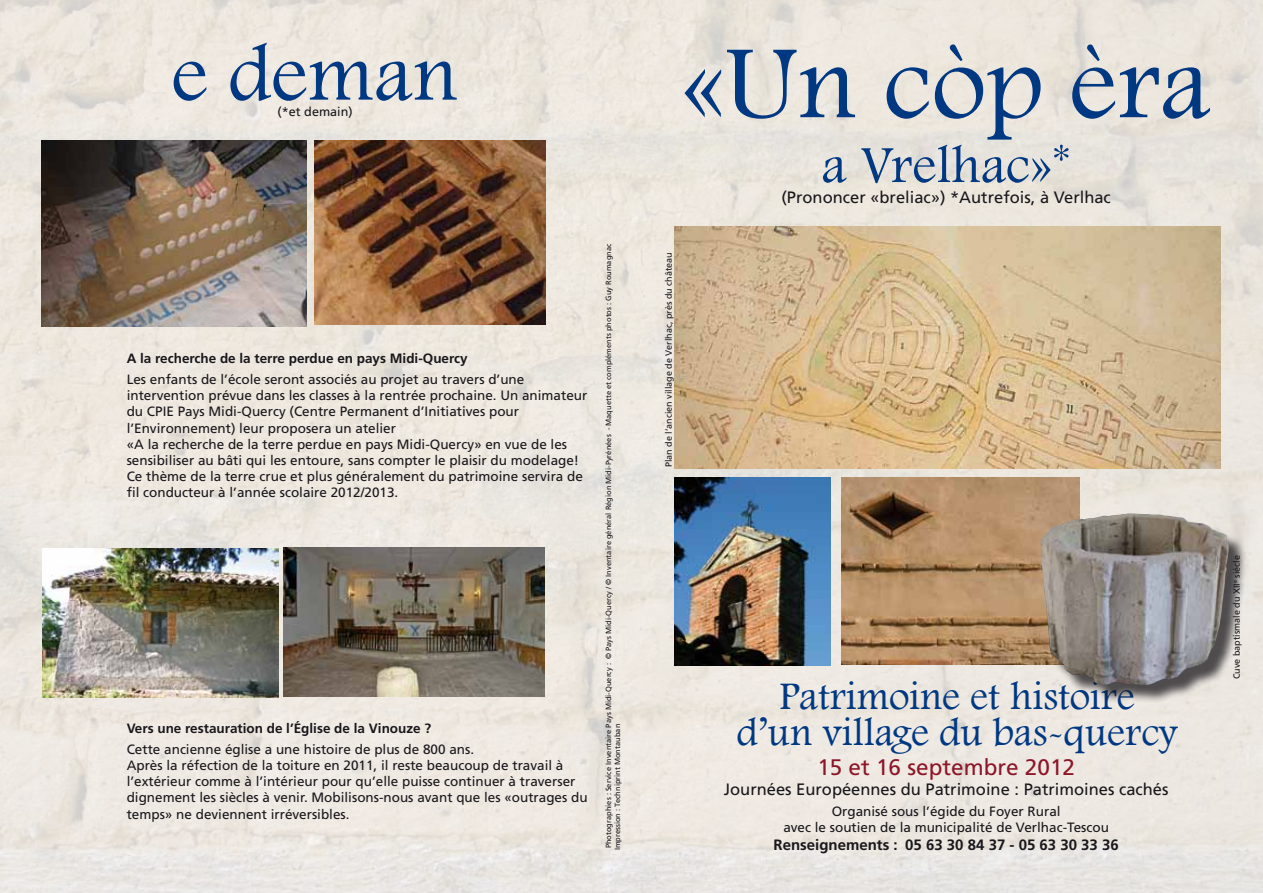
<style>
.page{position:relative;width:1263px;height:893px;background:#fff}
.page>*{position:absolute;margin:0;border:0;box-sizing:border-box;transform-origin:0 0}
.t1{font:108px "Footlight MT Light";color:#003882}
.t2{font:82.65px "Footlight MT Light";color:#003882}
.t3{font:54px "Footlight MT Light";color:#003882}
.t4{font:40.5px/36px "Footlight MT Light";color:#003882;text-align:center}
.t5{font:22.5px "Frutiger";color:#8d1629}
.t6{font:16.5px "Frutiger";color:#1a171c}
.t7{font:700 15px "Frutiger";color:#1a171c}
.t8{font:13.5px/16.2px "Frutiger";color:#1a171c}
.t9{font:700 13.5px "Frutiger";color:#1a171c}
.t10{font:12.6px "Frutiger";color:#1a171c}
.t11{font:9px "Frutiger";color:#1a171c}
.t12{font:7.5px "Frutiger";color:#1a171c}
</style>
<div class="page">
<img style="left:0;top:0;width:1263px;height:893px">
<img style="left:674px;top:478px;width:157px;height:188px">
<img style="left:674px;top:226px;width:546px;height:243px">
<img style="left:842px;top:478px;width:237px;height:186px">
<div style="left:1043px;top:516px;width:204px;height:187px;background:#1a171c;opacity:.75"></div>
<img style="left:1040px;top:514px;width:189px;height:171px">
<img style="left:41px;top:140px;width:266px;height:186px">
<img style="left:315px;top:140px;width:231px;height:184px">
<img style="left:43px;top:549px;width:236px;height:148px">
<img style="left:284px;top:548px;width:260px;height:148px">
<h2 class="t2" style="left:172px;top:24px;width:288px">e deman</h2>
<p class="t10" style="left:278px;top:104px;width:77px">(*et demain)</p>
<p class="t9" style="left:127px;top:351px;width:342px">A la recherche de la terre perdue en pays Midi-Quercy</p>
<p class="t8" style="left:127px;top:371px;width:462px">Les enfants de l’école seront associés au projet au travers d’une intervention prévue dans les classes à la rentrée prochaine. Un animateur du CPIE Pays Midi-Quercy (Centre Permanent d’Initiatives pour l’Environnement) leur proposera un atelier<br>«A la recherche de la terre perdue en pays Midi-Quercy» en vue de les sensibiliser au bâti qui les entoure, sans compter le plaisir du modelage!<br>Ce thème de la terre crue et plus généralement du patrimoine servira de fil conducteur à l’année scolaire 2012/2013.</p>
<p class="t9" style="left:127px;top:721px;width:306px">Vers une restauration de l’Église de la Vinouze ?</p>
<p class="t8" style="left:127px;top:741px;width:462px">Cette ancienne église a une histoire de plus de 800 ans.<br>Après la réfection de la toiture en 2011, il reste beaucoup de travail à l’extérieur comme à l’intérieur pour qu’elle puisse continuer à traverser dignement les siècles à venir. Mobilisons-nous avant que les «outrages du temps» ne deviennent irréversibles.</p>
<p class="t12" style="left:604px;top:848px;width:606px;rotate:-90deg">Photographies : Service Inventaire Pays Midi-Quercy : © Pays Midi-Quercy / © Inventaire général Région Midi-Pyrénées - Maquette et compléments photos : Guy Roumagnac</p>
<p class="t12" style="left:613px;top:850px;width:128px;rotate:-90deg">Impression : Techniprint Montauban</p>
<h1 class="t1" style="left:682px;top:19px;width:530px">«Un còp èra</h1>
<h3 class="t3" style="left:821px;top:133px;width:251px">a Vrelhac»*</h3>
<p class="t6" style="left:781px;top:188px;width:331px">(Prononcer «breliac») *Autrefois, à Verlhac</p>
<p class="t11" style="left:663px;top:467px;width:216px;rotate:-90deg">Plan de l’ancien village de Verlhac, près du château</p>
<h3 class="t4" style="left:737px;top:677px;width:442px">Patrimoine et histoire d’un village du bas-quercy</h3>
<h3 class="t5" style="left:817px;top:754px;width:259px">15 et 16 septembre 2012</h3>
<p class="t6" style="left:724px;top:779px;width:446px">Journées Européennes du Patrimoine : Patrimoines cachés</p>
<p class="t8" style="left:783px;top:803px;width:327px;text-align:center">Organisé sous l’égide du Foyer Rural<br>avec le soutien de la municipalité de Verlhac-Tescou</p>
<p class="t7" style="left:773px;top:836px;width:347px">Renseignements : 05 63 30 84 37 - 05 63 30 33 36</p>
<p class="t11" style="left:1231px;top:679px;width:125px;rotate:-90deg">Cuve baptismale du XII<sup>e</sup> siécle</p>
</div>
